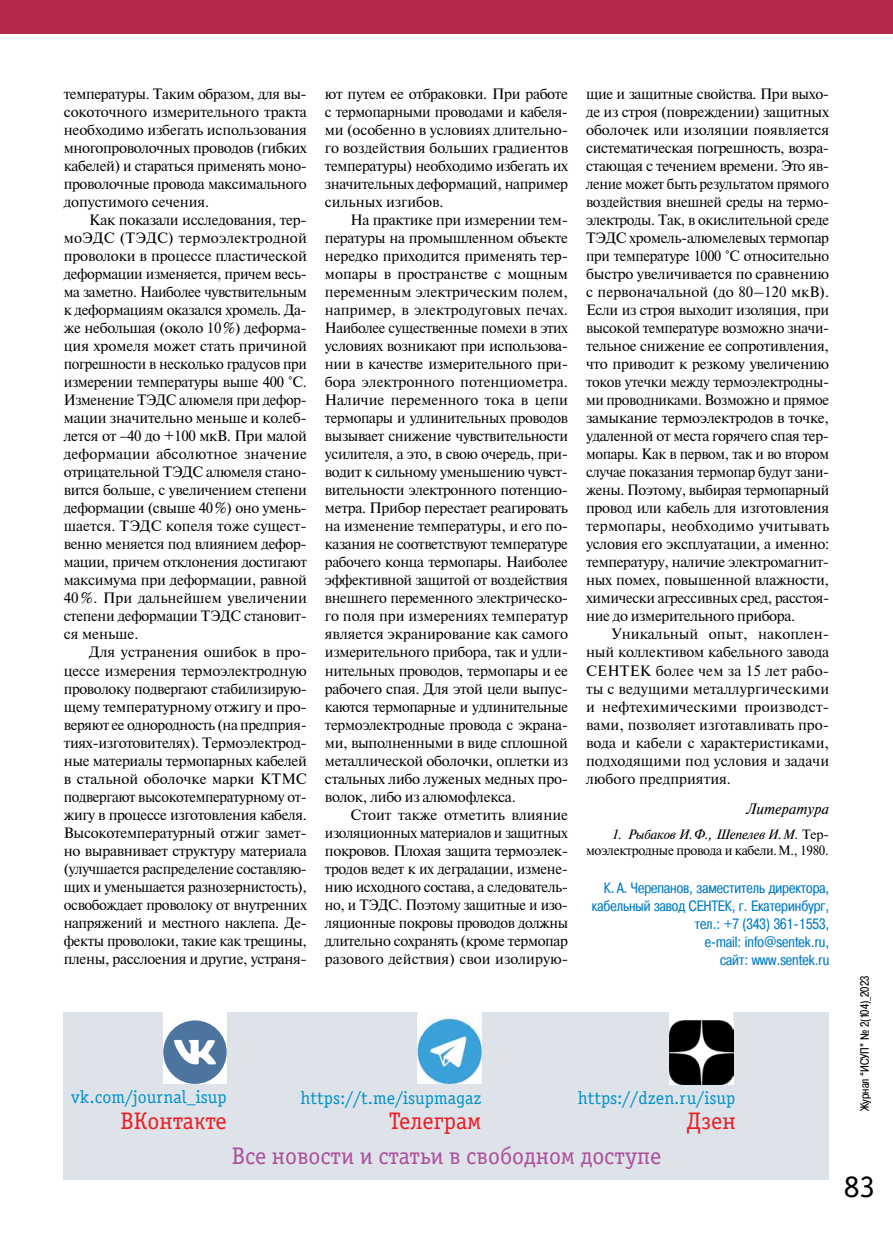
<style>
.page{position:relative;width:893px;height:1234px;background:#fff}
.page>*{position:absolute;margin:0;border:0;box-sizing:border-box;transform-origin:0 0}
.t1{font:31.5px "Officina Serif Book C";color:#000}
.t2{font:24px "Officina Serif Book C";color:#ae4f9e}
.t3{font:24px "Officina Serif Book C";color:#ed1d24}
.t4{font:18px "Officina Serif Book C";color:#0092c8}
.t5{font:15px/18px "Newton";letter-spacing:-.025em;color:#000;text-align:justify}
.t6{font:15px/18px "Pragmatica Cond C";color:#007dc5;text-align:right}
.t7{font:italic 15px "Newton";color:#000}
.t8{font:13.5px/16.2px "Newton";letter-spacing:-.025em;color:#000;text-align:right}
.t9{font:12px "Pragmatica Cond C";color:#000}
.s1{font-style:italic}
</style>
<div class="page">
<div style="left:0;top:0;width:893px;height:34px;background:#b7274c"></div>
<div style="left:64px;top:1012px;width:765px;height:167px;background:#dde3e8"></div>
<div style="left:163px;top:1007px;width:64px;height:76px;background:#fff"></div>
<div style="left:163px;top:1020px;width:64px;height:63px;background:#4c749e;border-radius:50%"></div>
<svg style="left:174px;top:1039px;width:42px;height:25px"></svg>
<div style="left:670px;top:1008px;width:63px;height:76px;background:#fff"></div>
<img style="left:670px;top:1020px;width:63px;height:64px">
<div style="left:418px;top:1008px;width:63px;height:75px;background:#fff"></div>
<img style="left:418px;top:1017px;width:63px;height:66px">
<p class="t5" style="left:64px;top:84px;width:245px">температуры. Таким образом, для вы‑ сокоточного измерительного тракта необходимо избегать использования многопроволочных проводов (гибких кабелей) и стараться применять моно‑ проволочные провода максимального допустимого сечения.</p>
<p class="t5" style="left:64px;top:210px;width:245px;text-align:left;text-indent:26px">Как показали исследования, тер&shy;моЭДС (ТЭДС) термоэлектродной проволоки в процессе пластической деформации изменяется, причем весь‑ ма заметно. Наиболее чувствительным к деформациям оказался хромель. Да&shy;же небольшая (около 10%) деформа‑ ция хромеля может стать причиной погрешности в несколько градусов при измерении температуры выше 400 °C.<br>Изменение ТЭДС алюмеля при дефор‑ мации значительно меньше и колеб‑ лется от –40 до +100 мкВ. При малой деформации абсолютное значение отрицательной ТЭДС алюмеля стано‑ вится больше, с увеличением степени деформации (свыше 40%) оно умень‑ шается. ТЭДС копеля тоже сущест‑ венно меняется под влиянием дефор‑ мации, причем отклонения достигают максимума при деформации, равной 40%. При дальнейшем увеличении степени деформации ТЭДС становит‑ ся меньше.</p>
<p class="t5" style="left:64px;top:642px;width:245px;text-indent:26px">Для устранения ошибок в про‑ цессе измерения термоэлектродную проволоку подвергают стабилизирую‑ щему температурному отжигу и про‑ веряют ее однородность (на предприя‑ тиях-изготовителях). Термоэлектрод‑ ные материалы термопарных кабелей в стальной оболочке марки КТМС подвергают высокотемпературному от‑ жигу в процессе изготовления кабеля.<br>Высокотемпературный отжиг замет‑ но выравнивает структуру материала (улучшается распределение составляю‑ щих и уменьшается разнозернистость), освобождает проволоку от внутренних напряжений и местного наклепа. Де‑ фекты проволоки, такие как трещины, плены, расслоения и другие, устраня‑</p>
<p class="t5" style="left:325px;top:84px;width:245px">ют путем ее отбраковки. При работе с термопарными проводами и кабеля‑ ми (особенно в условиях длительно‑ го воздействия больших градиентов температуры) необходимо избегать их значительных деформаций, например сильных изгибов.</p>
<p class="t5" style="left:325px;top:210px;width:245px;text-indent:26px">На практике при измерении тем‑ пературы на промышленном объекте нередко приходится применять тер‑ мопары в пространстве с мощным переменным электрическим полем, например, в электродуговых печах.<br>Наиболее существенные помехи в этих условиях возникают при использова‑ нии в качестве измерительного при‑ бора электронного потенциометра.<br>Наличие переменного тока в цепи термопары и удлинительных проводов вызывает снижение чувствительности усилителя, а это, в свою очередь, при‑ водит к сильному уменьшению чувст‑ вительности электронного потенцио‑ метра. Прибор перестает реагировать на изменение температуры, и его по‑ казания не соответствуют температуре рабочего конца термопары. Наиболее эффективной защитой от воздействия внешнего переменного электрическо‑ го поля при измерениях температур является экранирование как самого измерительного прибора, так и удли‑ нительных проводов, термопары и ее рабочего спая. Для этой цели выпус‑ каются термопарные и удлинительные термоэлектродные провода с экрана‑ ми, выполненными в виде сплошной металлической оболочки, оплетки из стальных либо луженых медных про‑ волок, либо из алюмофлекса.</p>
<p class="t5" style="left:325px;top:804px;width:245px;text-indent:26px">Стоит также отметить влияние изоляционных материалов и защитных покровов. Плохая защита термоэлек‑ тродов ведет к их деградации, измене‑ нию исходного состава, а следователь‑ но, и ТЭДС. Поэтому защитные и изо‑ ляционные покровы проводов должны длительно сохранять (кроме термопар разового действия) свои изолирую‑</p>
<p class="t5" style="left:586px;top:84px;width:245px">щие и защитные свойства. При выхо‑ де из строя (повреждении) защитных оболочек или изоляции появляется систематическая погрешность, возра‑ стающая с течением времени. Это яв‑ ление может быть результатом прямого воздействия внешней среды на термо‑ электроды. Так, в окислительной среде ТЭДС хромель-алюмелевых термопар при температуре 1000 °C относительно быстро увеличивается по сравнению с первоначальной (до 80–120 мкВ).<br>Если из строя выходит изоляция, при высокой температуре возможно значи‑ тельное снижение ее сопротивления, что приводит к резкому увеличению токов утечки между термоэлектродны‑ ми проводниками. Возможно и прямое замыкание термоэлектродов в точке, удаленной от места горячего спая тер‑ мопары. Как в первом, так и во втором случае показания термопар будут зани‑ жены. Поэтому, выбирая термопарный провод или кабель для изготовления термопары, необходимо учитывать условия его эксплуатации, а именно: температуру, наличие электромагнит‑ ных помех, повышенной влажности, химически агрессивных сред, расстоя‑ ние до измерительного прибора.</p>
<p class="t5" style="left:586px;top:624px;width:245px;text-indent:26px">Уникальный опыт, накоплен‑ ный коллективом кабельного завода СЕНТЕК более чем за 15 лет рабо‑ ты с ведущими металлургическими и нефтехимическими производст‑ вами, позволяет изготавливать про‑ вода и кабели с характеристиками, подходящими под условия и задачи любого предприятия.</p>
<p class="t7" style="left:746px;top:799px;width:85px">Литература</p>
<p class="t8" style="left:586px;top:825px;width:245px"><span class="s1">1. Рыбаков И.Ф., Шепелев И.М.</span> Тер‑ моэлектродные провода и кабели.М., 1980.</p>
<p class="t6" style="left:592px;top:878px;width:239px">К. А. Черепанов, заместитель директора, кабельный завод СЕНТЕК, г. Екатеринбург, тел.: +7 (343) 361‑1553,<br>e‑mail: info@sentek.ru,<br>сайт: www.sentek.ru</p>
<p class="t4" style="left:71px;top:1087px;width:157px">vk.com/journal_isup</p>
<p class="t4" style="left:578px;top:1087px;width:159px">https://dzen.ru/isup</p>
<h2 class="t2" style="left:232px;top:1142px;width:431px">Все новости и статьи в свободном доступе</h2>
<p class="t4" style="left:300px;top:1087px;width:182px">https://t.me/isupmagaz</p>
<h2 class="t3" style="left:121px;top:1107px;width:108px">ВКонтакте</h2>
<h2 class="t3" style="left:389px;top:1107px;width:94px">Телеграм</h2>
<h2 class="t3" style="left:686px;top:1107px;width:51px">Дзен</h2>
<p class="t9" style="left:858px;top:1110px;width:137px;rotate:-90deg">Журнал “ИСУП” № 2(104)_2023</p>
<h1 class="t1" style="left:844px;top:1168px;width:33px">83</h1>
</div>
